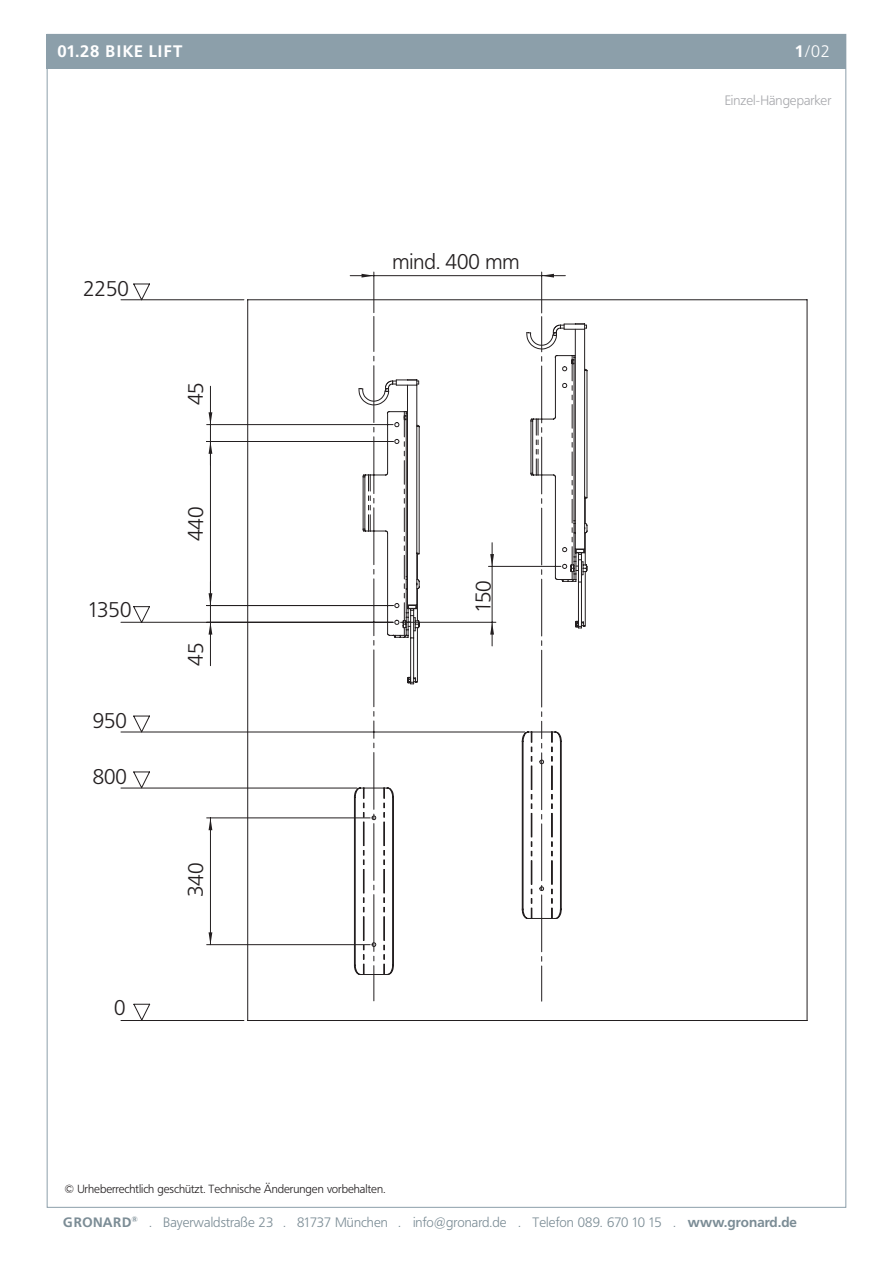
<style>
.page{position:relative;width:893px;height:1263px;background:#fff}
.page>*{position:absolute;margin:0;border:0;box-sizing:border-box;transform-origin:0 0}
.t1{font:300 21px "Frutiger BQ";color:#231f20}
.t2{font:700 16.5px "Frutiger BQ";letter-spacing:.07em;color:#fff}
.t3{font:300 16.5px "Frutiger BQ";color:#fff}
.t4{font:300 13.5px "Frutiger BQ";letter-spacing:.01em;color:#7b8c95}
.t5{font:300 13.5px "Frutiger BQ";color:#a8a9ad}
.t6{font:300 11.7px "Frutiger BQ";color:#231f20}
.s1{font-weight:700}
</style>
<div class="page">
<div style="left:47px;top:34px;width:799px;height:1174px;background:#fff;border:1px solid #8c9faa"></div>
<div style="left:47px;top:34px;width:799px;height:34px;background:#8c9faa"></div>
<svg style="left:121px;top:272px;width:466px;height:749px"></svg>
<svg style="left:209px;top:593px;width:3px;height:12px"></svg>
<svg style="left:209px;top:622px;width:3px;height:13px"></svg>
<svg style="left:490px;top:622px;width:4px;height:13px"></svg>
<svg style="left:490px;top:554px;width:4px;height:12px"></svg>
<svg style="left:209px;top:932px;width:3px;height:13px"></svg>
<svg style="left:209px;top:818px;width:3px;height:12px"></svg>
<svg style="left:209px;top:441px;width:3px;height:13px"></svg>
<svg style="left:209px;top:412px;width:3px;height:13px"></svg>
<svg style="left:362px;top:274px;width:12px;height:4px"></svg>
<svg style="left:542px;top:274px;width:12px;height:4px"></svg>
<svg style="left:133px;top:284px;width:17px;height:736px"></svg>
<svg style="left:188px;top:383px;width:15px;height:22px"></svg>
<svg style="left:188px;top:644px;width:15px;height:21px"></svg>
<svg style="left:188px;top:507px;width:16px;height:34px"></svg>
<svg style="left:188px;top:863px;width:16px;height:33px"></svg>
<svg style="left:476px;top:581px;width:15px;height:30px"></svg>
<p class="t2" style="left:57px;top:42px;width:126px">01.28 bike lift</p>
<p class="t3" style="left:795px;top:42px;width:37px"><span class="s1">1</span>/02</p>
<h1 class="t1" style="left:83px;top:276px;width:47px">2250</h1>
<h1 class="t1" style="left:393px;top:250px;width:129px">mind. 400 mm</h1>
<h1 class="t1" style="left:88px;top:598px;width:45px">1350</h1>
<h1 class="t1" style="left:93px;top:709px;width:36px">950</h1>
<h1 class="t1" style="left:93px;top:764px;width:36px">800</h1>
<h1 class="t1" style="left:114px;top:995px;width:13px">0</h1>
<p class="t6" style="left:64px;top:1182px;width:322px">© Urheberrechtlich geschützt. Technische Änderungen vorbehalten.</p>
<p class="t5" style="left:725px;top:92px;width:108px">Einzel-Hängeparker</p>
<p class="t4" style="left:63px;top:1214px;width:735px"><span class="s1">GRONARD</span><sup>®</sup> . Bayerwaldstraße 23 . 81737 München . info@gronard.de . Telefon 089. 670 10 15 . <span class="s1">www.gronard.de</span></p>
</div>
